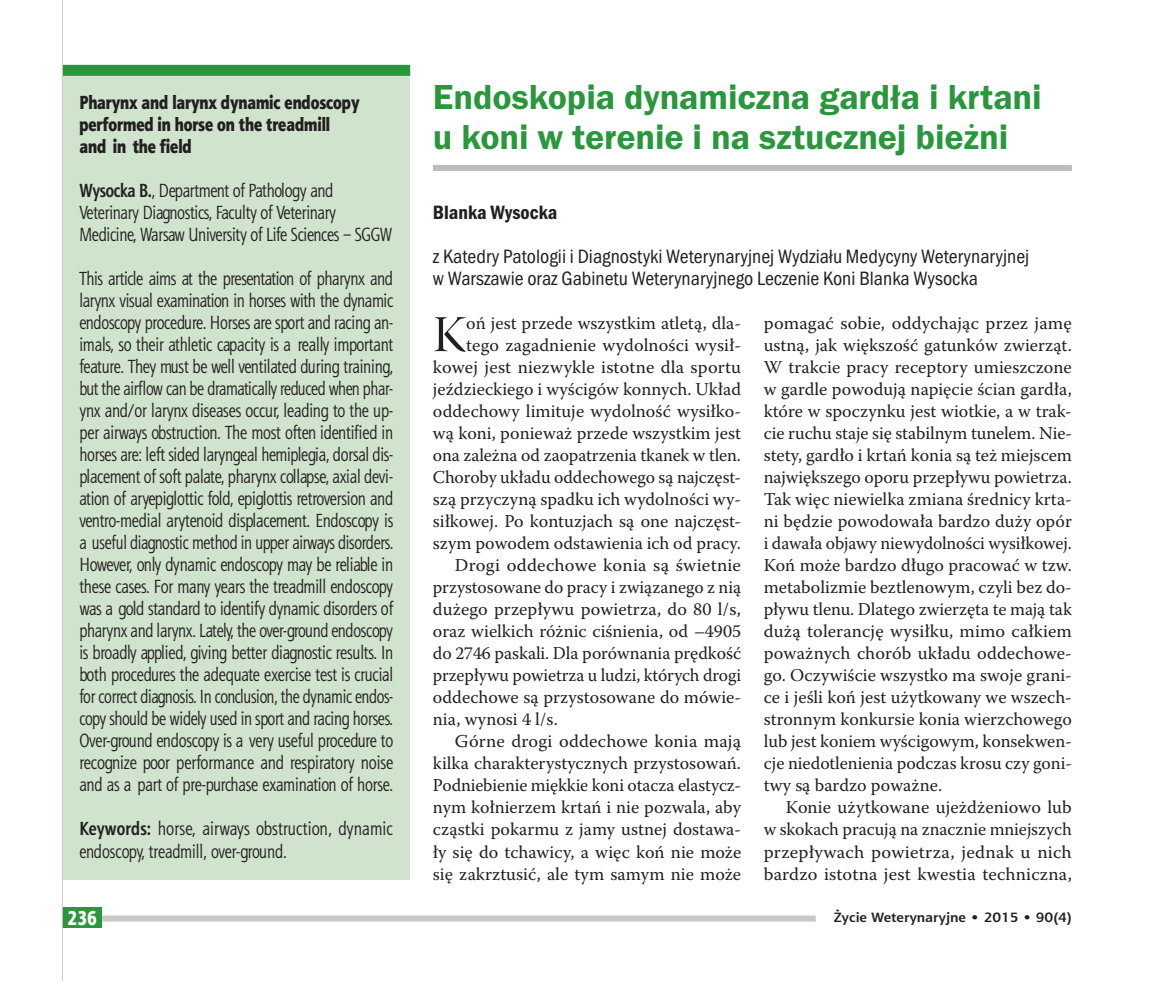
<style>
.page{position:relative;width:1174px;height:981px;background:#fff}
.page>*{position:absolute;margin:0;border:0;box-sizing:border-box;transform-origin:0 0}
.t1{font:51.4px "Warnock Pro Disp";color:#231f20}
.t2{font:600 36px/40px "Franklin Gothic Itc TEE Dm";letter-spacing:-.005em;color:#2a973d}
.t3{font:20px/22px "Franklin Got Itc TOT Boo Con";color:#231f20}
.t4{font:20px "Franklin Got Itc TOT Dem Con";color:#231f20}
.t5{font:20px "Aerton Cnd EFN Black";color:#fff}
.t6{font:19px/22px "Aerton Cnd EFN";letter-spacing:-.015em;color:#231f20}
.t7{font:19px/22px "Aerton Cnd EFN Black";color:#231f20}
.t8{font:18px/22px "Warnock Pro";color:#231f20;text-align:justify}
.t9{font:700 13.6px "Aerton EFN";color:#231f20;scale:1.11 1}
.s1{font-weight:700}
</style>
<div class="page">
<div style="left:433px;top:165px;width:638px;height:6px;background:#bcbdc0"></div>
<div style="left:62px;top:70px;width:348px;height:809px;background:#d0e3cd"></div>
<div style="left:62px;top:65px;width:348px;height:11px;background:#2a973d"></div>
<div style="left:62px;top:915px;width:753px;height:6px;background:#c7c8ca"></div>
<div style="left:62px;top:907px;width:40px;height:20px;background:#2a973d"></div>
<hr style="left:62px;top:0;width:1px;height:980px;background:#c7c8ca">
<p class="t7" style="left:79px;top:91px;width:281px">Pharynx and larynx dynamic endoscopy performed in horse on the treadmill and in the field</p>
<p class="t6" style="left:79px;top:179px;width:314px"><span class="s1">Wysocka B.</span>, Department of Pathology and<br>Veterinary Diagnostics, Faculty of Veterinary<br>Medicine, Warsaw University of Life Sciences – SGGW</p>
<p class="t6" style="left:79px;top:267px;width:315px;text-align:justify">This article aims at the presentation of pharynx and larynx visual examination in horses with the dynamic endoscopy procedure. Horses are sport and racing an&shy;imals, so their athletic capacity is a really important feature. They must be well ventilated during training, but the airflow can be dramatically reduced when phar&shy;ynx and/or larynx diseases occur, leading to the up&shy;per airways obstruction. The most often identified in horses are: left sided laryngeal hemiplegia, dorsal dis&shy;placement of soft palate, pharynx collapse, axial devi&shy;ation of aryepiglottic fold, epiglottis retroversion and ventro-medial arytenoid displacement. Endoscopy is a useful diagnostic method in upper airways disorders.<br>However, only dynamic endoscopy may be reliable in these cases. For many years the treadmill endoscopy was a gold standard to identify dynamic disorders of pharynx and larynx. Lately, the over-ground endoscopy is broadly applied, giving better diagnostic results. In both procedures the adequate exercise test is crucial for correct diagnosis. In conclusion, the dynamic endos&shy;copy should be widely used in sport and racing horses.<br>Over-ground endoscopy is a very useful procedure to recognize poor performance and respiratory noise and as a part of pre-purchase examination of horse.</p>
<p class="t6" style="left:79px;top:817px;width:315px"><span class="s1">Keywords:</span> horse, airways obstruction, dynamic endoscopy, treadmill, over-ground.</p>
<h2 class="t2" style="left:433px;top:77px;width:610px">Endoskopia dynamiczna gardła i krtani u koni w terenie i na sztucznej bieżni</h2>
<p class="t4" style="left:433px;top:201px;width:126px">Blanka Wysocka</p>
<p class="t3" style="left:433px;top:245px;width:598px">z Katedry Patologii i Diagnostyki Weterynaryjnej Wydziału Medycyny Weterynaryjnej w Warszawie oraz Gabinetu Weterynaryjnego Leczenie Koni Blanka Wysocka</p>
<h1 class="t1" style="left:433px;top:306px;width:35px">K</h1>
<p class="t8" style="left:466px;top:312px;width:276px">oń jest przede wszystkim atletą, dla-</p>
<p class="t8" style="left:466px;top:334px;width:276px">tego zagadnienie wydolności wysił-</p>
<p class="t8" style="left:433px;top:356px;width:310px">kowej jest niezwykle istotne dla sportu</p>
<p class="t8" style="left:433px;top:378px;width:310px">jeździeckiego i wyścigów konnych. Układ</p>
<p class="t8" style="left:433px;top:400px;width:310px">oddechowy limituje wydolność wysiłko-</p>
<p class="t8" style="left:433px;top:422px;width:310px">wą koni, ponieważ przede wszystkim jest</p>
<p class="t8" style="left:433px;top:444px;width:309px">ona zależna od zaopatrzenia tkanek w tlen.</p>
<p class="t8" style="left:433px;top:466px;width:310px">Choroby układu oddechowego są najczęst-</p>
<p class="t8" style="left:433px;top:488px;width:310px">szą przyczyną spadku ich wydolności wy-</p>
<p class="t8" style="left:433px;top:510px;width:310px">siłkowej. Po kontuzjach są one najczęst-</p>
<p class="t8" style="left:433px;top:532px;width:309px">szym powodem odstawienia ich od pracy.</p>
<p class="t8" style="left:455px;top:554px;width:288px">Drogi oddechowe konia są świetnie</p>
<p class="t8" style="left:433px;top:576px;width:310px">przystosowane do pracy i związanego z nią</p>
<p class="t8" style="left:433px;top:598px;width:309px">dużego przepływu powietrza, do 80 l/s,</p>
<p class="t8" style="left:433px;top:620px;width:310px">oraz wielkich różnic ciśnienia, od –4905</p>
<p class="t8" style="left:433px;top:642px;width:310px">do 2746 paskali. Dla porównania prędkość</p>
<p class="t8" style="left:433px;top:664px;width:310px">przepływu powietrza u ludzi, których drogi</p>
<p class="t8" style="left:433px;top:686px;width:310px">oddechowe są przystosowane do mówie-</p>
<p class="t8" style="left:433px;top:708px;width:127px">nia, wynosi 4 l/s.</p>
<p class="t8" style="left:455px;top:730px;width:288px">Górne drogi oddechowe konia mają</p>
<p class="t8" style="left:433px;top:752px;width:310px">kilka charakterystycznych przystosowań.</p>
<p class="t8" style="left:433px;top:774px;width:310px">Podniebienie miękkie koni otacza elastycz-</p>
<p class="t8" style="left:433px;top:796px;width:309px">nym kołnierzem krtań i nie pozwala, aby</p>
<p class="t8" style="left:433px;top:818px;width:310px">cząstki pokarmu z jamy ustnej dostawa-</p>
<p class="t8" style="left:433px;top:840px;width:310px">ły się do tchawicy, a więc koń nie może</p>
<p class="t8" style="left:433px;top:862px;width:310px">się zakrztusić, ale tym samym nie może</p>
<p class="t8" style="left:763px;top:312px;width:310px">pomagać sobie, oddychając przez jamę ustną, jak większość gatunków zwierząt.<br>W trakcie pracy receptory umieszczone w gardle powodują napięcie ścian gardła, które w spoczynku jest wiotkie, a w trak&shy;cie ruchu staje się stabilnym tunelem. Nie&shy;stety, gardło i krtań konia są też miejscem największego oporu przepływu powietrza.<br>Tak więc niewielka zmiana średnicy krta&shy;ni będzie powodowała bardzo duży opór i dawała objawy niewydolności wysiłkowej.<br>Koń może bardzo długo pracować w tzw. metabolizmie beztlenowym, czyli bez do&shy;pływu tlenu. Dlatego zwierzęta te mają tak dużą tolerancję wysiłku, mimo całkiem poważnych chorób układu oddechowe&shy;go. Oczywiście wszystko ma swoje grani&shy;ce i jeśli koń jest użytkowany we wszech&shy;stronnym konkursie konia wierzchowego lub jest koniem wyścigowym, konsekwen&shy;cje niedotlenienia podczas krosu czy goni&shy;twy są bardzo poważne.</p>
<p class="t8" style="left:763px;top:796px;width:310px;text-indent:22px">Konie użytkowane ujeżdżeniowo lub w skokach pracują na znacznie mniejszych przepływach powietrza, jednak u nich bardzo istotna jest kwestia techniczna,</p>
<p class="t5" style="left:68px;top:906px;width:31px">236</p>
<p class="t9" style="left:833px;top:909px;width:216px">Życie Weterynaryjne • 2015 • 90(4)</p>
</div>
